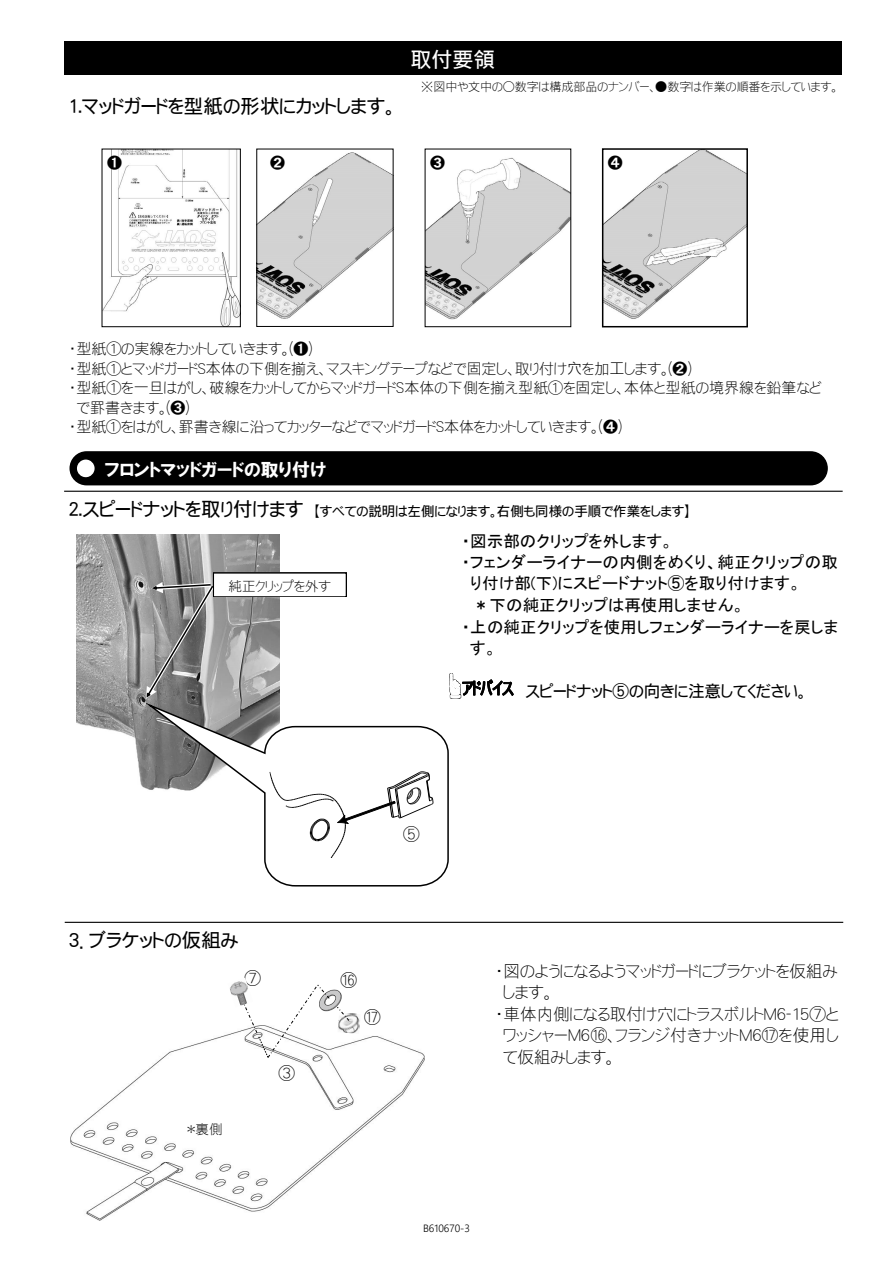
<style>
.page{position:relative;width:893px;height:1263px;background:#fff}
.page>*{position:absolute;margin:0;border:0;box-sizing:border-box;transform-origin:0 0}
.t1{font:21px "DF Gothic P W5 WING RKSJ H";color:#fff}
.t2{font:19.5px "DF Gothic P W5 WING RKSJ H";color:#000}
.t3{font:18px "HGP Soei Kakugothic UB";color:#fff}
.t4{font:16.65px "MS P Gothic";letter-spacing:-.005em;color:#000}
.t5{font:16.5px/21.5px "MS P Gothic";letter-spacing:.005em;color:#000}
.t6{font:16.5px "DF Gothic P W3 WING RKSJ H";letter-spacing:.005em;color:#000}
.t7{font:16.5px "DF Gothic P W3 WING RKSJ H";letter-spacing:.025em;color:#000}
.t8{font:16.5px "DF Gothic P W5 WING RKSJ H";color:#000}
.t9{font:15px "DF Gothic P W3 WING RKSJ H";color:#000}
.t10{font:15px "MS Mincho";color:#000}
.t11{font:13.5px "DF Gothic P W5 WING RKSJ H";color:#000}
.t12{font:13.5px "DF Gothic P W3 WING RKSJ H";color:#000}
.t13{font:12px "DF Gothic P W3 WING RKSJ H";color:#000}
.t14{font:300 10.5px "Yu Gothic UI";color:#000}
.t15{font:10.5px "DF Gothic P W3 WING RKSJ H";letter-spacing:.005em;color:#000}
.s1{font-family:"MS Mincho"}
.s2{font-family:"Microsoft Jheng Hei"}
.s3{font-family:"DF Gothic P W3 WING RKSJ H";font-weight:400}
</style>
<div class="page">
<img style="left:76px;top:534px;width:203px;height:243px">
<svg style="left:140px;top:699px;width:309px;height:188px"></svg>
<img style="left:70px;top:1030px;width:354px;height:190px">
<div style="left:64px;top:42px;width:777px;height:33px;background:#000"></div>
<svg style="left:450px;top:673px;width:63px;height:26px"></svg>
<hr style="left:64px;top:491px;width:779px;height:1px;background:#000">
<hr style="left:65px;top:922px;width:778px;height:1px;background:#000">
<img style="left:104px;top:151px;width:135px;height:174px">
<div style="left:102px;top:149px;width:139px;height:178px;border:1px solid #000"></div>
<img style="left:259px;top:152px;width:132px;height:167px">
<img style="left:427px;top:157px;width:142px;height:163px">
<img style="left:605px;top:151px;width:140px;height:168px">
<div style="left:602px;top:148px;width:146px;height:179px;border:2px solid #000"></div>
<div style="left:69px;top:451px;width:759px;height:34px;background:#000;border:2px solid #000;border-radius:16px"></div>
<div style="left:76px;top:459px;width:19px;height:19px;background:#fff;border-radius:50%"></div>
<div style="left:75px;top:458px;width:21px;height:21px;border:2px solid #000;border-radius:50%"></div>
<svg style="left:269px;top:770px;width:167px;height:89px"></svg>
<svg style="left:146px;top:582px;width:68px;height:116px;background:#8e8e8e"></svg>
<div style="left:213px;top:573px;width:133px;height:24px;background:#fff"></div>
<div style="left:213px;top:573px;width:133px;height:24px;border:2px solid #000"></div>
<div style="left:170px;top:1116px;width:70px;height:24px;background:#fff"></div>
<img style="left:338px;top:1013px;width:23px;height:21px">
<img style="left:330px;top:989px;width:12px;height:22px">
<svg style="left:243px;top:984px;width:87px;height:76px"></svg>
<svg style="left:336px;top:1006px;width:14px;height:15px"></svg>
<img style="left:230px;top:981px;width:23px;height:26px">
<h1 class="t1" style="left:410px;top:49px;width:86px">取付要領</h1>
<h2 class="t2" style="left:68px;top:96px;width:328px">1.マッドガードを型紙の形状にカットします。</h2>
<p class="t10" style="left:107px;top:155px;width:16px">1</p>
<p class="t10" style="left:270px;top:155px;width:16px">2</p>
<p class="t13" style="left:421px;top:81px;width:418px">※図中や文中の○数字は構成部品のナンバー、●数字は作業の順番を示しています。</p>
<p class="t10" style="left:430px;top:155px;width:16px">3</p>
<p class="t10" style="left:608px;top:155px;width:16px">4</p>
<p class="t9" style="left:69px;top:341px;width:245px">・型紙①の実線をカットしていきます <span class="s1">1</span>) 。 (</p>
<p class="t9" style="left:69px;top:361px;width:624px">・型紙①とマッドガードＳ本体の下側を揃え、マスキングテープなどで固定し、取り付け<span class="s2">⽳</span>を加<span class="s2">⼯</span>します <span class="s1">2</span>) 。 (</p>
<p class="t9" style="left:69px;top:380px;width:754px">・型紙①を<span class="s2">⼀</span>旦はがし、破線をカットしてからマッドガードＳ本体の下側を揃え型紙①を固定し、本体と型紙の境界線を鉛筆など</p>
<p class="t9" style="left:77px;top:400px;width:114px">で罫書きます <span class="s1">3</span>) 。 (</p>
<p class="t9" style="left:69px;top:419px;width:555px">・型紙①をはがし、罫書き線に沿ってカッターなどでマッドガードＳ本体をカットしていきます <span class="s1">4</span>) 。 (</p>
<p class="t3" style="left:105px;top:461px;width:223px">フロントマッドガードの取り付け</p>
<h2 class="t2" style="left:68px;top:499px;width:237px">2.スピードナットを取り付けます</h2>
<p class="t11" style="left:313px;top:504px;width:380px">【すべての説明は左側になります。右側も同様の手順で作業をします【</p>
<p class="t12" style="left:229px;top:580px;width:104px">純正クリップを外す</p>
<p class="t5" style="left:462px;top:530px;width:213px">・図示部のクリップを外します。</p>
<p class="t5" style="left:462px;top:551px;width:378px">・フェンダーライナーの内側をめくり、純正クリップの取</p>
<p class="t5" style="left:470px;top:573px;width:333px">り付け部下( )にスピードナット⑤を取り付けます。</p>
<p class="t4" style="left:473px;top:597px;width:273px">＊下の純正クリップは再使用しません。</p>
<p class="t5" style="left:470px;top:616px;width:370px;text-indent:-8px">・上の純正クリップを使用しフェンダーライナーを戻します。</p>
<p class="t8" style="left:525px;top:683px;width:282px">スピードナット⑤の向きに注意してください。</p>
<h2 class="t2" style="left:69px;top:930px;width:171px">3．ブラケットの仮組み</h2>
<p class="t6" style="left:245px;top:970px;width:18px">7</p>
<p class="t12" style="left:187px;top:1122px;width:37px">＊裏側</p>
<p class="t6" style="left:279px;top:1064px;width:18px">3</p>
<p class="t6" style="left:403px;top:826px;width:18px">5</p>
<p class="t6" style="left:340px;top:972px;width:18px">16</p>
<p class="t6" style="left:364px;top:1008px;width:18px">17</p>
<p class="t6" style="left:495px;top:962px;width:344px">・図のようになるようマッドガードにブラケットを仮組み</p>
<p class="t6" style="left:503px;top:984px;width:50px">します。</p>
<p class="t6" style="left:495px;top:1005px;width:345px">・車体内側になる取付け穴にトラスボルトM6-15⑦と</p>
<p class="t7" style="left:503px;top:1027px;width:337px">ワッシャーM6⑯、フランジ付きナットM ⑰6 を使用し</p>
<p class="t6" style="left:503px;top:1048px;width:113px">て仮組みします。</p>
<p class="t15" style="left:434px;top:1222px;width:46px">610670-2</p>
<p class="t14" style="left:423px;top:1218px;width:48px">B<span class="s3">B</span>610670-3</p>
</div>
